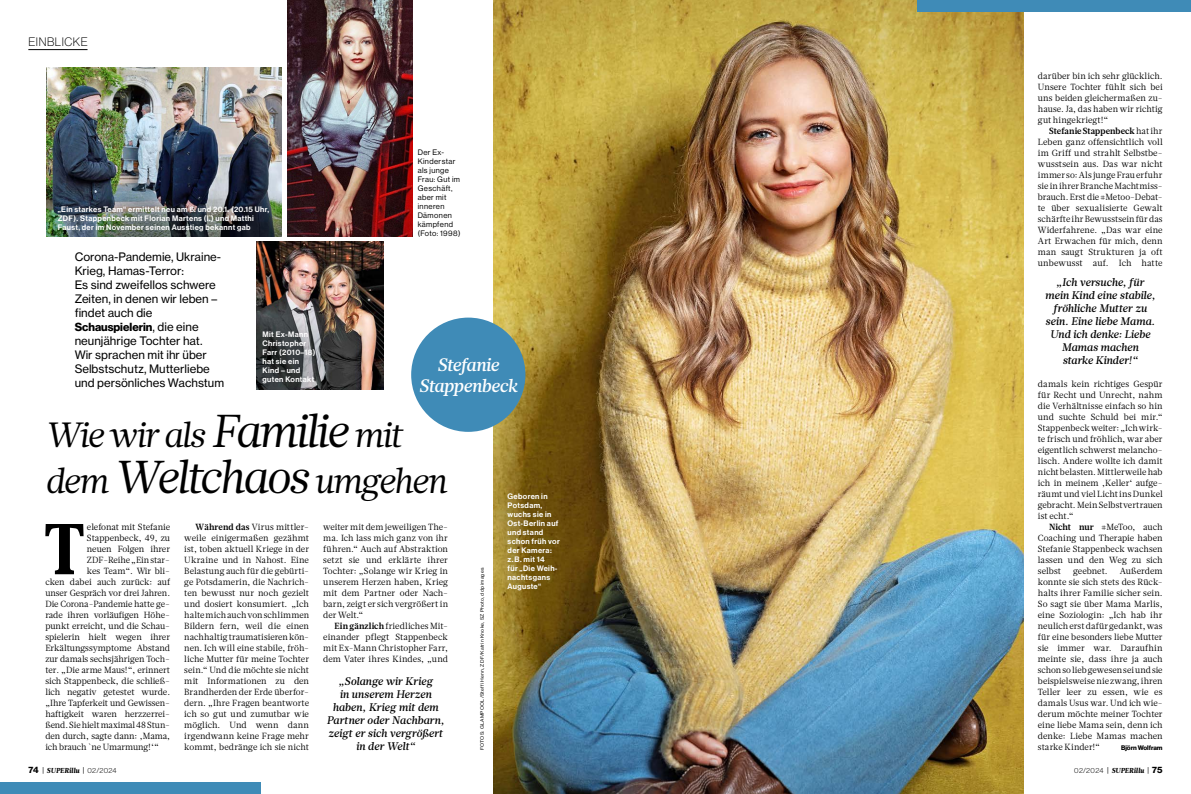
<style>
.page{position:relative;width:1191px;height:794px;background:#fff}
.page>*{position:absolute;margin:0;border:0;box-sizing:border-box;transform-origin:0 0}
.t1{font:900 71.8px "Glosa Text";color:#000;scale:.95 1}
.t2{font:italic 35px/46px "Glosa Text";letter-spacing:-.035em;color:#000}
.t3{font:italic 500 18px/20.7px "Glosa Text";letter-spacing:-.02em;color:#fff;text-align:center}
.t4{font:12px "MSCN Haas Grotesk DS Pro 35 X Lt";letter-spacing:.045em;color:#000}
.t5{font:11.5px/14px "MSCN Haas Grotesk TX Pro 55 Rg";color:#000}
.t6{font:11.5px "MSCN Haas Grotesk DS Pro 75 Bd";color:#000}
.t7{font:italic 500 11px/13px "Glosa Text";color:#000;text-align:center}
.t8{font:8.9px/11px "Glosa Text";color:#000;text-align:justify}
.t9{font:7.8px/9px "MSCN Haas Grotesk DS Pro 65 Md";letter-spacing:.045em;color:#fff}
.t10{font:7.8px/9px "MSCN Haas Grotesk DS Pro 55 Rg";letter-spacing:.05em;color:#000}
.t11{font:italic 900 7.2px "Glosa";letter-spacing:.01em;color:#000;scale:.95 1}
.t12{font:6.5px "MSCN Haas Grotesk DS Pro 75 Bd";color:#000}
.t13{font:4.8px "MSCN Haas Grotesk DS Pro 55 Rg";letter-spacing:.05em;color:#000;scale:1.1 1}
.s1{font-family:"MSCN Haas Grotesk TX Pro 55 Rg"}
.s2{font-size:46px}
.s3{font-weight:700}
.s4{font-family:"MSCN Haas Grotesk DS Pro 75 Bd";font-weight:400;font-style:normal;font-size:9px}
.s5{font-style:normal}
.s6{font-family:"MSCN Haas Grotesk DS Pro 35 X Lt";font-weight:400;font-style:normal}
</style>
<div class="page">
<img style="left:46px;top:68px;width:235px;height:168px">
<img style="left:287px;top:0;width:125px;height:236px">
<img style="left:256px;top:242px;width:128px;height:147px">
<img style="left:493px;top:0;width:530px;height:794px">
<div style="left:0;top:782px;width:261px;height:12px;background:#3f8bb7"></div>
<div style="left:917px;top:0;width:274px;height:11px;background:#3f8bb7"></div>
<div style="left:411px;top:317px;width:114px;height:115px;background:#3f8bb7;border-radius:50%"></div>
<hr style="left:28px;top:49px;width:59px;height:1px;background:#000">
<h3 class="t4" style="left:28px;top:35px;width:61px">EINBLICKE</h3>
<p class="t9" style="left:58px;top:205px;width:213px">„Ein starkes Team“ ermittelt neu am 6. und 20.1. (20.15 Uhr,<br>ZDF). Stappenbeck mit Florian Martens (l.) und Matthi<br>Faust, der im November seinen Ausstieg bekannt gab</p>
<p class="t5" style="left:75px;top:250px;width:148px">Corona-Pandemie, Ukraine-<br>Krieg, Hamas-Terror:<br>Es sind zweifellos schwere<br>Zeiten, in denen wir leben – findet auch die</p>
<p class="t6" style="left:75px;top:320px;width:125px">Schauspielerin<span class="s1">, die eine</span></p>
<p class="t5" style="left:75px;top:334px;width:151px">neunjährige Tochter hat.<br>Wir sprachen mit ihr über<br>Selbstschutz, Mutterliebe und persönliches Wachstum</p>
<p class="t9" style="left:262px;top:330px;width:54px">Mit Ex-Mann<br>Christopher<br>Farr (2010–18) hat sie ein<br>Kind – und guten Kontakt</p>
<p class="t10" style="left:418px;top:148px;width:44px">Der Ex-<br>Kinderstar als junge<br>Frau: Gut im<br>Geschäft, aber mit inneren<br>Dämonen kämpfend (Foto: 1998)</p>
<h3 class="t3" style="left:419px;top:355px;width:100px">Stefanie<br>Stappenbeck</h3>
<h2 class="t2" style="left:45px;top:412px;width:403px">Wie wir als <span class="s2">Familie</span> mit dem <span class="s2">Weltchaos</span> umgehen</h2>
<p class="t8" style="left:87px;top:522px;width:85px">elefonat mit Stefanie</p>
<p class="t8" style="left:87px;top:533px;width:85px">Stappenbeck, 49, zu</p>
<p class="t8" style="left:87px;top:544px;width:85px">neuen Folgen ihrer</p>
<p class="t8" style="left:87px;top:555px;width:85px">ZDF-Reihe „Ein star-</p>
<p class="t8" style="left:87px;top:566px;width:85px">kes Team“. Wir bli-</p>
<p class="t8" style="left:45px;top:577px;width:126px">cken dabei auch zurück: auf</p>
<p class="t8" style="left:45px;top:588px;width:126px">unser Gespräch vor drei Jahren.</p>
<p class="t8" style="left:45px;top:599px;width:126px">Die Corona-Pandemie hatte ge-</p>
<p class="t8" style="left:45px;top:610px;width:126px">rade ihren vorläufigen Höhe-</p>
<p class="t8" style="left:45px;top:621px;width:126px">punkt erreicht, und die Schau-</p>
<p class="t8" style="left:45px;top:632px;width:126px">spielerin hielt wegen ihrer</p>
<p class="t8" style="left:45px;top:643px;width:126px">Erkältungssymptome Abstand</p>
<p class="t8" style="left:45px;top:654px;width:126px">zur damals sechsjährigen Toch-</p>
<p class="t8" style="left:45px;top:665px;width:126px">ter. „Die arme Maus!“, erinnert</p>
<p class="t8" style="left:45px;top:676px;width:126px">sich Stappenbeck, die schließ-</p>
<p class="t8" style="left:45px;top:687px;width:126px">lich negativ getestet wurde.</p>
<p class="t8" style="left:45px;top:698px;width:126px">„Ihre Tapferkeit und Gewissen-</p>
<p class="t8" style="left:45px;top:709px;width:126px">haftigkeit waren herzzerrei-</p>
<p class="t8" style="left:45px;top:720px;width:126px">ßend. Sie hielt maximal 48 Stun-</p>
<p class="t8" style="left:45px;top:731px;width:126px">den durch, sagte dann: ,Mama,</p>
<p class="t8" style="left:45px;top:742px;width:115px">ich brauch `ne Umarmung!‘“</p>
<h1 class="t1" style="left:44px;top:502px;width:45px">T</h1>
<p class="t8" style="left:184px;top:522px;width:126px;text-indent:11px"><span class="s3">Während das</span> Virus mittler&shy;weile einigermaßen gezähmt ist, toben aktuell Kriege in der Ukraine und in Nahost. Eine Belastung auch für die gebürti&shy;ge Potsdamerin, die Nachrich&shy;ten bewusst nur noch gezielt und dosiert konsumiert. „Ich halte mich auch von schlimmen Bildern fern, weil die einen nachhaltig traumatisieren kön&shy;nen. Ich will eine stabile, fröh&shy;liche Mutter für meine Tochter sein.“ Und die möchte sie nicht mit Informationen zu den Brandherden der Erde überfor&shy;dern. „Ihre Fragen beantworte ich so gut und zumutbar wie möglich. Und wenn dann irgendwann keine Frage mehr kommt, bedränge ich sie nicht</p>
<p class="t8" style="left:323px;top:522px;width:126px">weiter mit dem jeweiligen The&shy;ma. Ich lass mich ganz von ihr führen.“ Auch auf Abstraktion setzt sie und erklärte ihrer Tochter: „Solange wir Krieg in unserem Herzen haben, Krieg mit dem Partner oder Nach&shy;barn, zeigt er sich vergrößert in der Welt.“</p>
<p class="t8" style="left:323px;top:621px;width:126px;text-indent:11px"><span class="s3">Ein gänzlich</span> friedliches Mit&shy;einander pflegt Stappenbeck mit Ex-Mann Christopher Farr, dem Vater ihres Kindes, „und</p>
<p class="t7" style="left:327px;top:675px;width:119px">„Solange wir Krieg<br>in unserem Herzen haben, Krieg mit dem<br>Partner oder Nachbarn, zeigt er sich vergrößert in der Welt“</p>
<p class="t13" style="left:479px;top:750px;width:167px;rotate:-90deg">FOTOS: GLAMPOOL/Steffi Henn, ZDF/Katrin Knoke, SZ Photo, ddp images</p>
<p class="t9" style="left:507px;top:492px;width:54px">Geboren in<br>Potsdam, wuchs sie in<br>Ost-Berlin auf und stand schon früh vor der Kamera:<br>z. B. mit 14<br>für „Die Weih&shy;nachtsgans</p>
<p class="t9" style="left:507px;top:582px;width:35px">Auguste“</p>
<p class="t8" style="left:1037px;top:71px;width:126px">darüber bin ich sehr glücklich.<br>Unsere Tochter fühlt sich bei uns beiden gleichermaßen zu&shy;hause. Ja, das haben wir richtig gut hingekriegt!“</p>
<p class="t8" style="left:1037px;top:126px;width:126px;text-indent:11px"><span class="s3">Stefanie Stappenbeck</span> hat ihr Leben ganz offensichtlich voll im Griff und strahlt Selbstbe&shy;wusstsein aus. Das war nicht immer so: Als junge Frau erfuhr sie in ihrer Branche Machtmiss&shy;brauch. Erst die #Metoo-Debat&shy;te über sexualisierte Gewalt schärfte ihr Bewusstsein für das Widerfahrene. „Das war eine Art Erwachen für mich, denn man saugt Strukturen ja oft unbewusst auf. Ich hatte</p>
<p class="t7" style="left:1045px;top:276px;width:112px">„Ich versuche, für mein Kind eine stabile, fröhliche Mutter zu sein. Eine liebe Mama.<br>Und ich denke: Liebe<br>Mamas machen<br>starke Kinder!“</p>
<p class="t8" style="left:1037px;top:379px;width:126px">damals kein richtiges Gespür für Recht und Unrecht, nahm die Verhältnisse einfach so hin und suchte Schuld bei mir.“ Stappenbeck weiter: „Ich wirk&shy;te frisch und fröhlich, war aber eigentlich schwerst melancho&shy;lisch. Andere wollte ich damit nicht belasten. Mittlerweile hab ich in meinem ,Keller‘ aufge&shy;räumt und viel Licht ins Dunkel gebracht. Mein Selbstvertrauen ist echt.“</p>
<p class="t8" style="left:1037px;top:522px;width:126px;text-indent:11px"><span class="s3">Nicht nur</span> #MeToo, auch Coaching und Therapie haben Stefanie Stappenbeck wachsen lassen und den Weg zu sich selbst</p>
<p class="t8" style="left:1037px;top:566px;width:126px;text-indent:82px">Außerdem konnte sie sich stets des Rück&shy;halts ihrer Familie sicher sein.<br>So sagt sie über Mama Marlis, eine Soziologin: „Ich hab ihr neulich erst dafür gedankt, was für eine besonders liebe Mutter sie immer war. Daraufhin meinte sie, dass ihre ja auch schon so lieb gewesen sei und sie beispielsweise nie zwang, ihren Teller leer zu essen, wie es damals Usus war. Und ich wie&shy;derum möchte meiner Tochter eine liebe Mama sein, denn ich denke: Liebe Mamas machen starke Kinder!“</p>
<p class="t8" style="left:1073px;top:566px;width:36px">geebnet.</p>
<p class="t12" style="left:1121px;top:744px;width:43px">Björn Wolfram</p>
<p class="t11" style="left:28px;top:766px;width:94px"><span class="s4">74</span> <span class="s5">|</span> SUPERillu <span class="s5">|</span> <span class="s6">02/2024</span></p>
<p class="t11" style="left:1074px;top:766px;width:94px"><span class="s6">02/2024</span> <span class="s5">|</span> SUPERillu <span class="s5">|</span> <span class="s4">75</span></p>
</div>
